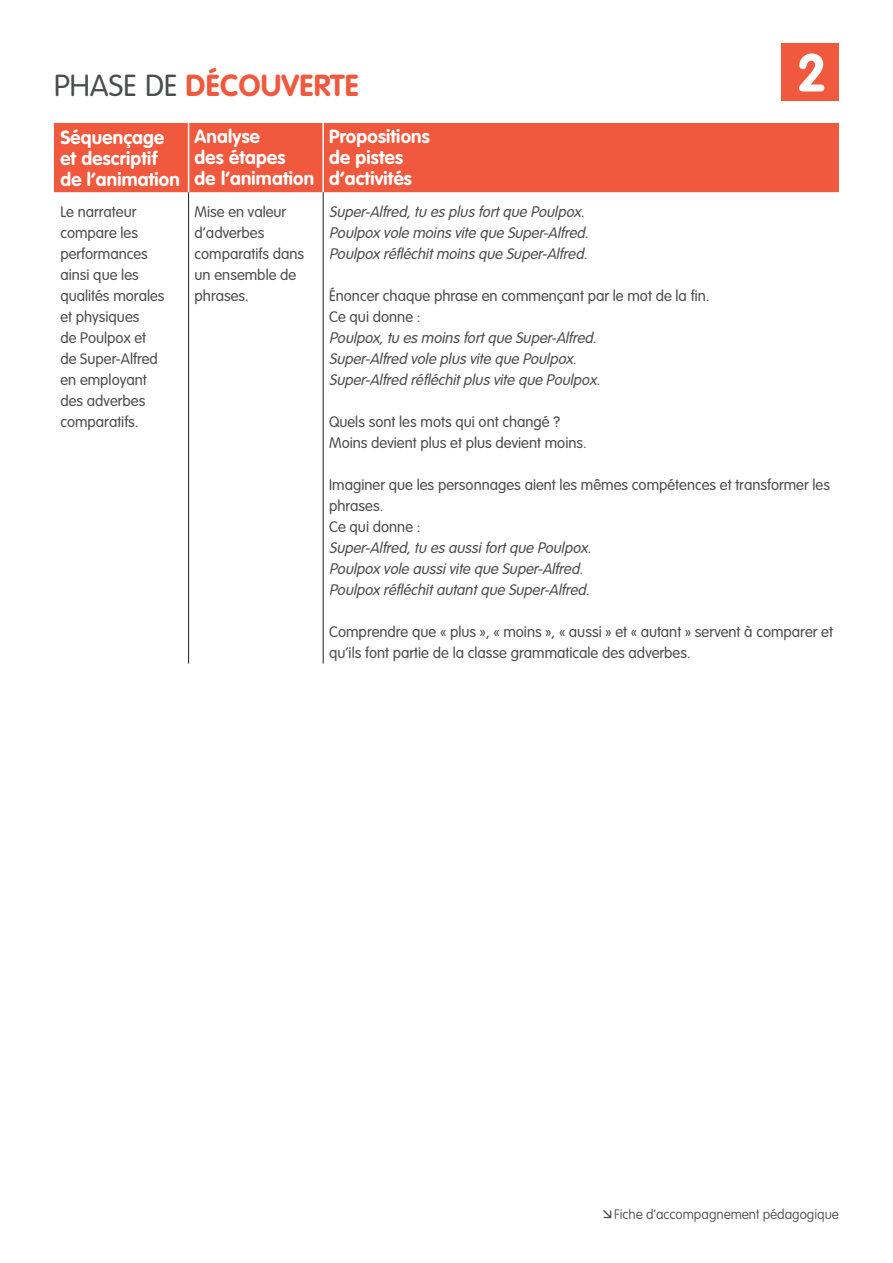
<style>
.page{position:relative;width:893px;height:1263px;background:#fff}
.page>*{position:absolute;margin:0;border:0;box-sizing:border-box;transform-origin:0 0}
.t1{font:700 52.5px "VAG Rounded Std";color:#fff}
._03_Tablo_Surtitre_G{font:700 30px "VAG Rounded Std";letter-spacing:.01em;color:#f0593e}
._03_Tablo_Titre_têti{font:700 18.75px/21px "VAG Rounded Std";letter-spacing:.01em;color:#fff}
._04_Tablo_Txt_couran{font:300 15px/21px "VAG Rounded Std";color:#4b4c4d}
._04_Tablo_Txt_couran-2{font:italic 300 15px "VAG Rounded Std";color:#4b4c4d}
.t2{font:100 13.5px "VAG Rounded Std";color:#4b4c4d}
.s1{font-weight:300;color:#4b4c4d}
</style>
<div class="page">
<div style="left:781px;top:43px;width:58px;height:58px;background:#f0593e"></div>
<div style="left:54px;top:123px;width:785px;height:69px;background:#f0593e"></div>
<hr style="left:188px;top:123px;width:1px;height:69px;background:#fff">
<hr style="left:322px;top:123px;width:2px;height:69px;background:#fff">
<hr style="left:188px;top:192px;width:1px;height:471px;background:#231f20">
<hr style="left:323px;top:192px;width:1px;height:471px;background:#231f20">
<p class="_03_Tablo_Surtitre_G" style="left:54px;top:68px;width:306px"><span class="s1">PHASE DE</span> DÉCOUVERTE</p>
<p class="t1" style="left:797px;top:42px;width:32px">2</p>
<p class="_03_Tablo_Titre_têti" style="left:60px;top:127px;width:121px">Séquençage et descriptif de l’animation</p>
<p class="_03_Tablo_Titre_têti" style="left:195px;top:127px;width:121px">Analyse<br>des étapes<br>de l’animation</p>
<p class="_03_Tablo_Titre_têti" style="left:329px;top:127px;width:102px">Propositions de pistes d’activités</p>
<p class="_04_Tablo_Txt_couran" style="left:60px;top:201px;width:106px">Le narrateur compare les performances ainsi que les qualités morales et physiques<br>de Poulpox et de Super-Alfred en employant des adverbes comparatifs.</p>
<p class="_04_Tablo_Txt_couran" style="left:195px;top:201px;width:111px">Mise en valeur d’adverbes comparatifs dans un ensemble de phrases.</p>
<p class="_04_Tablo_Txt_couran-2" style="left:329px;top:203px;width:260px">Super-Alfred,tu esplusfortque Poulpox.</p>
<p class="_04_Tablo_Txt_couran-2" style="left:329px;top:224px;width:265px">Poulpox vole moinsvite que Super-Alfred.</p>
<p class="_04_Tablo_Txt_couran-2" style="left:329px;top:245px;width:263px">Poulpox réfléchitmoinsque Super-Alfred.</p>
<p class="_04_Tablo_Txt_couran" style="left:329px;top:285px;width:382px">Énoncer chaque phrase en commençant par le mot de la fin.</p>
<p class="_04_Tablo_Txt_couran" style="left:329px;top:306px;width:93px">Ce qui donne :</p>
<p class="_04_Tablo_Txt_couran-2" style="left:329px;top:329px;width:273px">Poulpox,tu esmoinsfortque Super-Alfred.</p>
<p class="_04_Tablo_Txt_couran-2" style="left:329px;top:350px;width:252px">Super-Alfred vole plusvite que Poulpox.</p>
<p class="_04_Tablo_Txt_couran-2" style="left:329px;top:371px;width:276px">Super-Alfred réfléchitplusvite que Poulpox.</p>
<p class="_04_Tablo_Txt_couran" style="left:329px;top:411px;width:232px">Quels sont les mots qui ont changé ?</p>
<p class="_04_Tablo_Txt_couran" style="left:329px;top:432px;width:259px">Moins devient plus et plus devient moins.</p>
<p class="_04_Tablo_Txt_couran" style="left:329px;top:474px;width:502px">Imaginer que les personnages aient les mêmes compétences et transformer les phrases.</p>
<p class="_04_Tablo_Txt_couran" style="left:329px;top:516px;width:93px">Ce qui donne :</p>
<p class="_04_Tablo_Txt_couran-2" style="left:329px;top:539px;width:267px">Super-Alfred,tu esaussifortque Poulpox.</p>
<p class="_04_Tablo_Txt_couran-2" style="left:329px;top:560px;width:259px">Poulpox vole aussivite que Super-Alfred.</p>
<p class="_04_Tablo_Txt_couran-2" style="left:329px;top:581px;width:266px">Poulpox réfléchitautantque Super-Alfred.</p>
<p class="_04_Tablo_Txt_couran" style="left:329px;top:621px;width:505px">Comprendre que « plus », « moins », « aussi » et « autant » servent à comparer et qu’ils font partie de la classe grammaticale des adverbes.</p>
<p class="t2" style="left:614px;top:1207px;width:226px">Fiche d’accompagnement pédagogique</p>
</div>
